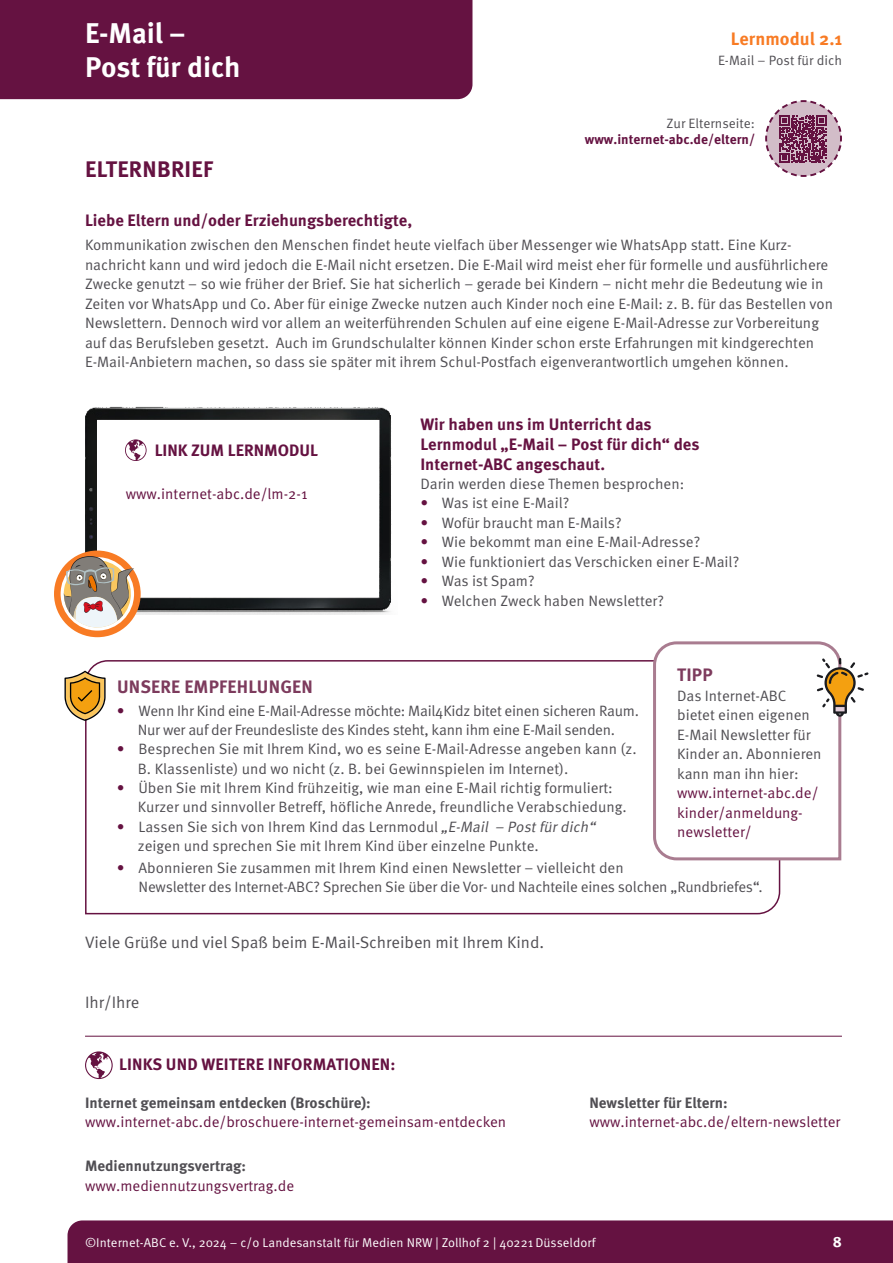
<style>
.page{position:relative;width:893px;height:1263px;background:#fff}
.page>*{position:absolute;margin:0;border:0;box-sizing:border-box;transform-origin:0 0}
.t1{font:700 28.5px/34.2px "Meta Pro";letter-spacing:-.005em;color:#fff}
.t2{font:700 22.5px "Meta Pro";letter-spacing:.01em;color:#651241}
.t3{font:700 18px "Meta Pro";letter-spacing:.01em;color:#7d3b5d}
.t4{font:700 18px "Meta Pro";letter-spacing:.005em;color:#f87b24}
.t5{font:700 16.5px/19.8px "Meta Pro";color:#651241}
.t6{font:16.5px "Meta Pro Norm";color:#504e53}
.t7{font:15px/19.5px "Meta Pro Norm";color:#504e53}
.t8{font:15px/19.5px "Meta Pro Norm";color:#651241}
.t9{font:15px/19.5px "Meta Pro Norm";letter-spacing:-.02em;color:#504e53;text-align:center}
.t10{font:700 15px "Meta Pro";color:#fff}
.t11{font:700 13.5px/16.2px "Meta Pro";color:#651241;text-align:right}
.t12{font:13.5px "Meta Pro Norm";color:#504e53}
.t13{font:12.75px "Meta Pro Norm";letter-spacing:.005em;color:#fff}
.s1{font-family:"Meta Pro Norm";font-weight:400;color:#504e53}
.s2{color:#651241}
.s3{font-style:italic}
.s4{font-family:"Meta Pro";font-weight:700;color:#504e53}
</style>
<div class="page">
<svg style="left:84px;top:660px;width:697px;height:255px"></svg>
<svg style="left:651px;top:641px;width:217px;height:221px"></svg>
<svg style="left:65px;top:671px;width:41px;height:50px"></svg>
<div style="left:0;top:0;width:472px;height:99px;background:#651241"></div>
<div style="left:68px;top:1220px;width:825px;height:43px;background:#651241"></div>
<hr style="left:85px;top:1036px;width:757px;height:1px;background:#651241">
<img style="left:85px;top:406px;width:307px;height:208px">
<div style="left:97px;top:420px;width:281px;height:177px;background:#fff"></div>
<div style="left:54px;top:550px;width:87px;height:87px;background:#f87b24;border-radius:50%"></div>
<svg style="left:61px;top:556px;width:73px;height:74px"></svg>
<svg style="left:125px;top:439px;width:22px;height:22px"></svg>
<svg style="left:85px;top:1051px;width:28px;height:28px"></svg>
<svg style="left:765px;top:100px;width:77px;height:77px"></svg>
<h1 class="t1" style="left:85px;top:14px;width:157px">E-Mail –<br>Post für dich</h1>
<h2 class="t2" style="left:85px;top:151px;width:129px">ELTERNBRIEF</h2>
<p class="t4" style="left:731px;top:24px;width:113px">Lernmodul 2.1</p>
<p class="t12" style="left:718px;top:50px;width:126px">E-Mail – Post für dich</p>
<p class="t11" style="left:585px;top:114px;width:172px"><span class="s1">Zur Elternseite: </span>www.internet-abc.de/eltern/</p>
<p class="t5" style="left:85px;top:210px;width:329px">Liebe Eltern und/oder Erziehungsberechtigte,</p>
<p class="t7" style="left:85px;top:234px;width:750px">Kommunikation zwischen den Menschen findet heute vielfach über Messenger wie WhatsApp statt. Eine Kurz&shy;nachricht kann und wird jedoch die E-Mail nicht ersetzen. Die E-Mail wird meist eher für formelle und ausführlichere Zwecke genutzt – so wie früher der Brief. Sie hat sicherlich – gerade bei Kindern – nicht mehr die Bedeutung wie in Zeiten vor WhatsApp und Co. Aber für einige Zwecke nutzen auch Kinder noch eine E-Mail: z. B. für das Bestellen von Newslettern. Dennoch wird vor allem an weiterführenden Schulen auf eine eigene E-Mail-Adresse zur Vorbereitung auf das Berufsleben gesetzt. Auch im Grundschulalter können Kinder schon erste Erfahrungen mit kindgerechten E-Mail-Anbietern machen, so dass sie später mit ihrem Schul-Postfach eigenverantwortlich umgehen können.</p>
<p class="t5" style="left:155px;top:439px;width:165px">LINK ZUM LERNMODUL</p>
<p class="t8" style="left:126px;top:483px;width:183px">www.internet-abc.de/lm-2-1</p>
<p class="t5" style="left:420px;top:414px;width:281px">Wir haben uns im Unterricht das<br>Lernmodul „E-Mail – Post für dich“ des<br>Internet-ABC angeschaut.</p>
<p class="t7" style="left:420px;top:473px;width:265px">Darin werden diese Themen besprochen:</p>
<p class="t7" style="left:420px;top:492px;width:151px"><span class="s2">•</span> Was ist eine E-Mail?</p>
<p class="t7" style="left:420px;top:512px;width:203px"><span class="s2">•</span> Wofür braucht man E-Mails?</p>
<p class="t7" style="left:420px;top:531px;width:281px"><span class="s2">•</span> Wie bekommt man eine E-Mail-Adresse?</p>
<p class="t7" style="left:420px;top:551px;width:320px"><span class="s2">•</span> Wie funktioniert das Verschicken einer E-Mail?</p>
<p class="t7" style="left:420px;top:570px;width:116px"><span class="s2">•</span> Was ist Spam?</p>
<p class="t7" style="left:420px;top:590px;width:245px"><span class="s2">•</span> Welchen Zweck haben Newsletter?</p>
<p class="t3" style="left:677px;top:661px;width:37px">TIPP</p>
<p class="t7" style="left:677px;top:685px;width:146px">Das Internet-ABC bietet einen eigenen<br>E-Mail Newsletter für<br>Kinder an. Abonnieren kann man ihn hier: <span class="s2">www.internet-abc.de/ kinder/anmeldung&shy;newsletter/</span></p>
<p class="t3" style="left:117px;top:672px;width:197px">UNSERE EMPFEHLUNGEN</p>
<p class="t9" style="left:117px;top:700px;width:523px"><span class="s2">•</span> Wenn Ihr Kind eine E-Mail-Adresse möchte: Mail4Kidz bitet einen sicheren Raum.<br>Nur wer auf der Freundesliste des Kindes steht, kann ihm eine E-Mail senden.</p>
<p class="t7" style="left:138px;top:738px;width:500px;text-indent:-21px"><span class="s2">•</span> Besprechen Sie mit Ihrem Kind, wo es seine E-Mail-Adresse angeben kann (z.<br>B. Klassenliste) und wo nicht (z. B. bei Gewinnspielen im Internet).</p>
<p class="t7" style="left:138px;top:777px;width:490px;text-indent:-21px"><span class="s2">•</span> Üben Sie mit Ihrem Kind frühzeitig, wie man eine E-Mail richtig formuliert:<br>Kurzer und sinnvoller Betreff, höfliche Anrede, freundliche Verabschiedung.</p>
<p class="t7" style="left:138px;top:816px;width:463px;text-indent:-21px"><span class="s2">•</span> Lassen Sie sich von Ihrem Kind das Lernmodul <span class="s3">„E-Mail – Postfürdich“ </span>zeigen und sprechen Sie mit Ihrem Kind über einzelne Punkte.</p>
<p class="t7" style="left:139px;top:857px;width:626px;text-indent:-22px"><span class="s2">•</span> Abonnieren Sie zusammen mit Ihrem Kind einen Newsletter – vielleicht den<br>Newsletter des Internet-ABC? Sprechen Sie über die Vor- und Nachteile eines solchen „Rundbriefes“.</p>
<p class="t6" style="left:85px;top:930px;width:461px">Viele Grüße und viel Spaß beim E-Mail-Schreiben mit Ihrem Kind.</p>
<p class="t6" style="left:85px;top:989px;width:56px">Ihr/Ihre</p>
<p class="t5" style="left:119px;top:1053px;width:278px">LINKS UND WEITERE INFORMATIONEN:</p>
<p class="t8" style="left:85px;top:1092px;width:423px"><span class="s4">Internet gemeinsam entdecken (Broschüre): </span>www.internet-abc.de/broschuere-internet-gemeinsam-entdecken</p>
<p class="t8" style="left:85px;top:1155px;width:211px"><span class="s4">Mediennutzungsvertrag: </span>www.mediennutzungsvertrag.de</p>
<p class="t8" style="left:589px;top:1092px;width:253px"><span class="s4">Newsletter für Eltern: </span>www.internet-abc.de/eltern-newsletter</p>
<p class="t13" style="left:85px;top:1232px;width:512px">©Internet-ABC e. V., 2024 – c/o Landesanstalt für Medien NRW | Zollhof 2 | 40221 Düsseldorf</p>
<p class="t10" style="left:833px;top:1230px;width:11px">8</p>
</div>
